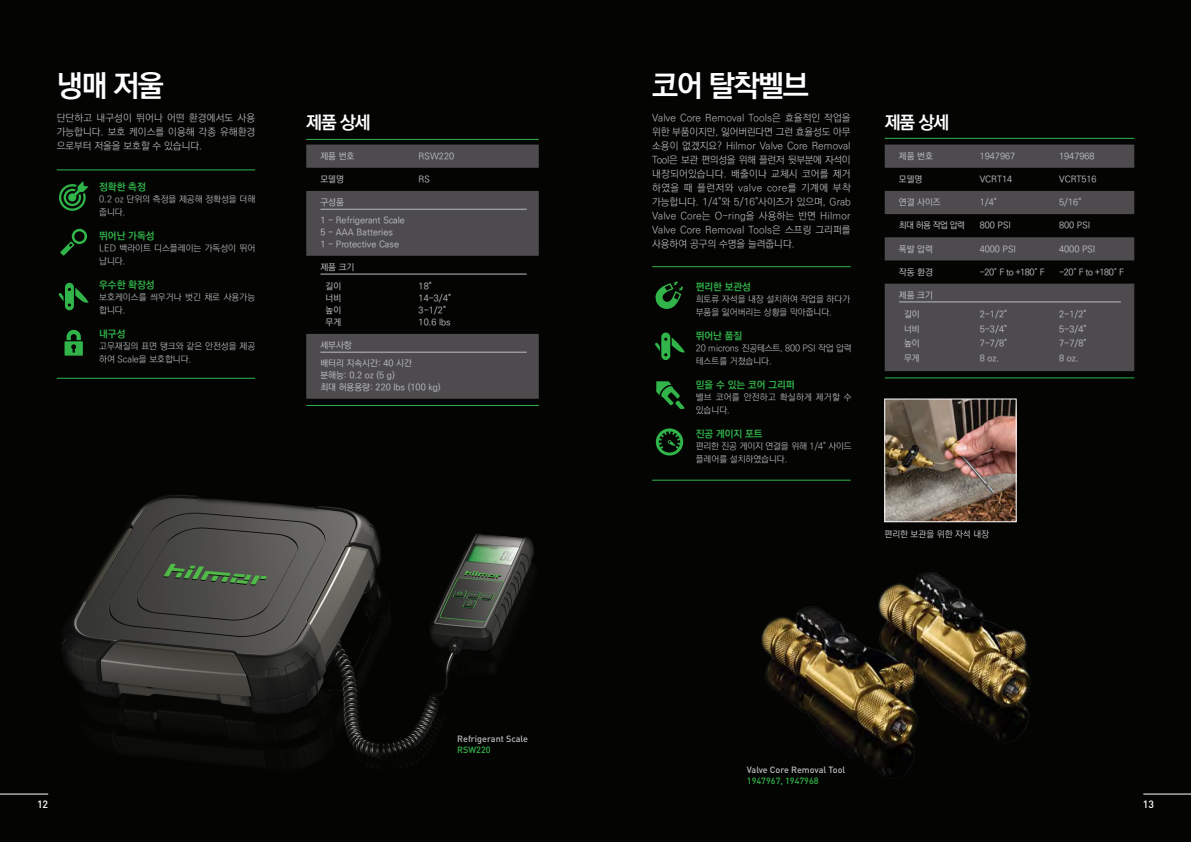
<style>
.page{position:relative;width:1191px;height:842px;background:#fff}
.page>*{position:absolute;margin:0;border:0;box-sizing:border-box;transform-origin:0 0}
.t1{font:700 30px "Ko Pub Dotum";letter-spacing:-.05em;color:#fff}
.t2{font:700 18px "Ko Pub Dotum";letter-spacing:-.05em;color:#fff}
.t3{font:500 10.5px "DIN";color:#fff}
.t4{font:300 10px/14px "Ko Pub Dotum";letter-spacing:.005em;color:#bcbdc0;text-align:justify}
.t5{font:700 10px "Ko Pub Dotum";color:#31b44a}
.t6{font:500 9px "Ko Pub Dotum";color:#bcbdc0}
.t7{font:300 9px/13px "Ko Pub Dotum";color:#bcbdc0}
.t8{font:300 9px/13px "Ko Pub Dotum";letter-spacing:-.02em;color:#bcbdc0}
.t9{font:500 9px "DIN";color:#bcbdc0}
.t10{font:300 9px/13px "Ko Pub Dotum";letter-spacing:.025em;color:#bcbdc0}
.t11{font:500 9px "DIN";color:#31b44a}
</style>
<div class="page">
<div style="left:0;top:0;width:595px;height:842px;background:#040503"></div>
<div style="left:595px;top:0;width:596px;height:842px;background:#040503"></div>
<img style="left:62px;top:495px;width:472px;height:273px">
<img style="left:886px;top:401px;width:128px;height:118px">
<div style="left:884px;top:399px;width:132px;height:123px;border:1px solid #fff"></div>
<hr style="left:57px;top:169px;width:198px;height:1px;background:#31b44a">
<hr style="left:652px;top:266px;width:198px;height:1px;background:#31b44a">
<hr style="left:652px;top:480px;width:198px;height:1px;background:#31b44a">
<hr style="left:57px;top:378px;width:198px;height:1px;background:#31b44a">
<svg style="left:306px;top:145px;width:233px;height:254px;fill:#4d4b4d"></svg>
<hr style="left:320px;top:209px;width:207px;height:1px;background:#bcbdc0">
<hr style="left:320px;top:274px;width:207px;height:1px;background:#bcbdc0">
<hr style="left:320px;top:352px;width:207px;height:1px;background:#bcbdc0">
<hr style="left:884px;top:377px;width:250px;height:1px;background:#31b44a">
<svg style="left:884px;top:145px;width:250px;height:226px;fill:#4d4b4d"></svg>
<hr style="left:899px;top:302px;width:221px;height:1px;background:#bcbdc0">
<hr style="left:884px;top:138px;width:250px;height:1px;background:#31b44a">
<hr style="left:306px;top:405px;width:233px;height:1px;background:#31b44a">
<hr style="left:306px;top:139px;width:233px;height:1px;background:#31b44a">
<svg style="left:59px;top:181px;width:30px;height:30px"></svg>
<svg style="left:60px;top:229px;width:27px;height:27px"></svg>
<svg style="left:58px;top:283px;width:31px;height:27px"></svg>
<svg style="left:65px;top:330px;width:18px;height:26px"></svg>
<svg style="left:655px;top:332px;width:30px;height:28px"></svg>
<svg style="left:655px;top:281px;width:28px;height:28px"></svg>
<svg style="left:656px;top:381px;width:28px;height:28px"></svg>
<svg style="left:656px;top:428px;width:27px;height:27px"></svg>
<img style="left:761px;top:519px;width:270px;height:256px">
<hr style="left:0;top:794px;width:48px;height:1px;background:#fff">
<hr style="left:1143px;top:794px;width:48px;height:1px;background:#fff">
<p class="t1" style="left:57px;top:70px;width:109px">냉매 저울</p>
<p class="t1" style="left:652px;top:70px;width:158px">코어 탈착벨브</p>
<p class="t4" style="left:57px;top:112px;width:200px">단단하고 내구성이 뛰어나 어떤 환경에서도 사용 가능합니다. 보호 케이스를 이용해 각종 유해환경 으로부터 저울을 보호할 수 있습니다.</p>
<p class="t4" style="left:652px;top:112px;width:200px">Valve Core Removal Tools은 효율적인 작업을 위한 부품이지만, 잃어버린다면 그런 효율성도 아무 소용이 없겠지요? Hilmor Valve Core Removal Tool은 보관 편의성을 위해 플런저 뒷부분에 자석이 내장되어있습니다. 배출이나 교체시 코어를 제거 하였을 때 플런저와 valve core를 기계에 부착 가능합니다. 1/4"와 5/16"사이즈가 있으며, Grab Valve Core는 O-ring을 사용하는 반면 Hilmor Valve Core Removal Tools은 스프링 그리퍼를 사용하여 공구의 수명을 늘려줍니다.</p>
<p class="t2" style="left:306px;top:113px;width:66px">제품 상세</p>
<p class="t6" style="left:320px;top:152px;width:36px">제품 번호</p>
<p class="t6" style="left:418px;top:152px;width:37px">RSW220</p>
<p class="t6" style="left:320px;top:175px;width:25px">모델명</p>
<p class="t6" style="left:418px;top:175px;width:13px">RS</p>
<p class="t6" style="left:320px;top:198px;width:25px">구성품</p>
<p class="t6" style="left:320px;top:216px;width:86px">1 - Refrigerant Scale</p>
<p class="t6" style="left:320px;top:228px;width:74px">5 - AAA Batteries</p>
<p class="t6" style="left:320px;top:240px;width:80px">1 - Protective Case</p>
<p class="t6" style="left:320px;top:263px;width:36px">제품 크기</p>
<p class="t6" style="left:326px;top:282px;width:17px">길이</p>
<p class="t6" style="left:326px;top:294px;width:17px">너비</p>
<p class="t6" style="left:326px;top:306px;width:17px">높이</p>
<p class="t6" style="left:326px;top:318px;width:17px">무게</p>
<p class="t5" style="left:99px;top:181px;width:48px">정확한 측정</p>
<p class="t7" style="left:99px;top:193px;width:157px">0.2 oz 단위의 측정을 제공해 정확성을 더해 줍니다.</p>
<p class="t5" style="left:99px;top:231px;width:57px">뛰어난 가독성</p>
<p class="t7" style="left:99px;top:242px;width:157px">LED 백라이트 디스플레이는 가독성이 뛰어 납니다.</p>
<p class="t5" style="left:99px;top:280px;width:57px">우수한 확장성</p>
<p class="t7" style="left:99px;top:291px;width:157px">보호케이스를 씌우거나 벗긴 채로 사용가능 합니다.</p>
<p class="t5" style="left:99px;top:329px;width:28px">내구성</p>
<p class="t7" style="left:99px;top:340px;width:157px">고무재질의 표면 탱크와 같은 안전성을 제공 하여 Scale을 보호합니다.</p>
<p class="t6" style="left:418px;top:282px;width:15px">18"</p>
<p class="t6" style="left:418px;top:294px;width:34px">14-3/4"</p>
<p class="t6" style="left:418px;top:306px;width:29px">3-1/2"</p>
<p class="t6" style="left:418px;top:318px;width:34px">10.6 lbs</p>
<p class="t5" style="left:696px;top:281px;width:57px">편리한 보관성</p>
<p class="t7" style="left:696px;top:293px;width:156px">희토류 자석을 내장 설치하여 작업을 하다가</p>
<p class="t7" style="left:696px;top:306px;width:138px">부품을 잃어버리는 상황을 막아줍니다.</p>
<p class="t5" style="left:696px;top:331px;width:48px">뛰어난 품질</p>
<p class="t8" style="left:696px;top:342px;width:157px">20 microns 진공테스트, 800 PSI 작업 압력 테스트를 거쳤습니다.</p>
<p class="t5" style="left:696px;top:380px;width:100px">믿을 수 있는 코어 그리퍼</p>
<p class="t10" style="left:696px;top:391px;width:157px">밸브 코어를 안전하고 확실하게 제거할 수 있습니다.</p>
<p class="t5" style="left:696px;top:429px;width:68px">진공 게이지 포트</p>
<p class="t8" style="left:696px;top:440px;width:157px">편리한 진공 게이지 연결을 위해 1/4" 사이드 플레어를 설치하였습니다.</p>
<p class="t6" style="left:320px;top:341px;width:33px">세부사항</p>
<p class="t6" style="left:320px;top:359px;width:93px">배터리 지속시간: 40 시간</p>
<p class="t6" style="left:320px;top:371px;width:76px">분해능: 0.2 oz (5 g)</p>
<p class="t6" style="left:320px;top:383px;width:122px">최대 허용용량: 220 lbs (100 kg)</p>
<p class="t2" style="left:884px;top:113px;width:66px">제품 상세</p>
<p class="t6" style="left:899px;top:152px;width:36px">제품 번호</p>
<p class="t6" style="left:979px;top:152px;width:37px">1947967</p>
<p class="t6" style="left:1059px;top:152px;width:37px">1947968</p>
<p class="t6" style="left:899px;top:175px;width:25px">모델명</p>
<p class="t6" style="left:979px;top:175px;width:34px">VCRT14</p>
<p class="t6" style="left:1059px;top:175px;width:39px">VCRT516</p>
<p class="t6" style="left:899px;top:198px;width:43px">연결 사이즈</p>
<p class="t6" style="left:979px;top:198px;width:19px">1/4"</p>
<p class="t6" style="left:1059px;top:198px;width:24px">5/16"</p>
<p class="t6" style="left:899px;top:221px;width:68px">최대 허용 작업 압력</p>
<p class="t6" style="left:979px;top:221px;width:33px">800 PSI</p>
<p class="t6" style="left:1059px;top:221px;width:33px">800 PSI</p>
<p class="t6" style="left:899px;top:244px;width:36px">폭발 압력</p>
<p class="t6" style="left:979px;top:244px;width:38px">4000 PSI</p>
<p class="t6" style="left:1059px;top:244px;width:38px">4000 PSI</p>
<p class="t6" style="left:899px;top:267px;width:36px">작동 환경</p>
<p class="t6" style="left:979px;top:267px;width:67px">-20° F to +180° F</p>
<p class="t6" style="left:1059px;top:267px;width:67px">-20° F to +180° F</p>
<p class="t6" style="left:899px;top:291px;width:36px">제품 크기</p>
<p class="t6" style="left:904px;top:310px;width:17px">길이</p>
<p class="t6" style="left:979px;top:310px;width:29px">2-1/2"</p>
<p class="t6" style="left:1059px;top:310px;width:29px">2-1/2"</p>
<p class="t6" style="left:904px;top:324px;width:17px">너비</p>
<p class="t6" style="left:979px;top:324px;width:29px">5-3/4"</p>
<p class="t6" style="left:1059px;top:324px;width:29px">5-3/4"</p>
<p class="t6" style="left:904px;top:339px;width:17px">높이</p>
<p class="t6" style="left:979px;top:339px;width:29px">7-7/8"</p>
<p class="t6" style="left:1059px;top:339px;width:29px">7-7/8"</p>
<p class="t6" style="left:904px;top:354px;width:17px">무게</p>
<p class="t6" style="left:979px;top:354px;width:21px">8 oz.</p>
<p class="t6" style="left:1059px;top:354px;width:21px">8 oz.</p>
<p class="t6" style="left:884px;top:530px;width:106px">편리한 보관을 위한 자석 내장</p>
<p class="t9" style="left:457px;top:733px;width:72px">Refrigerant Scale</p>
<p class="t11" style="left:457px;top:744px;width:35px">RSW220</p>
<p class="t9" style="left:747px;top:763px;width:100px">Valve Core Removal Tool</p>
<p class="t11" style="left:747px;top:774px;width:73px">1947967, 1947968</p>
<p class="t3" style="left:37px;top:798px;width:13px">12</p>
<p class="t3" style="left:1142px;top:798px;width:13px">13</p>
</div>
